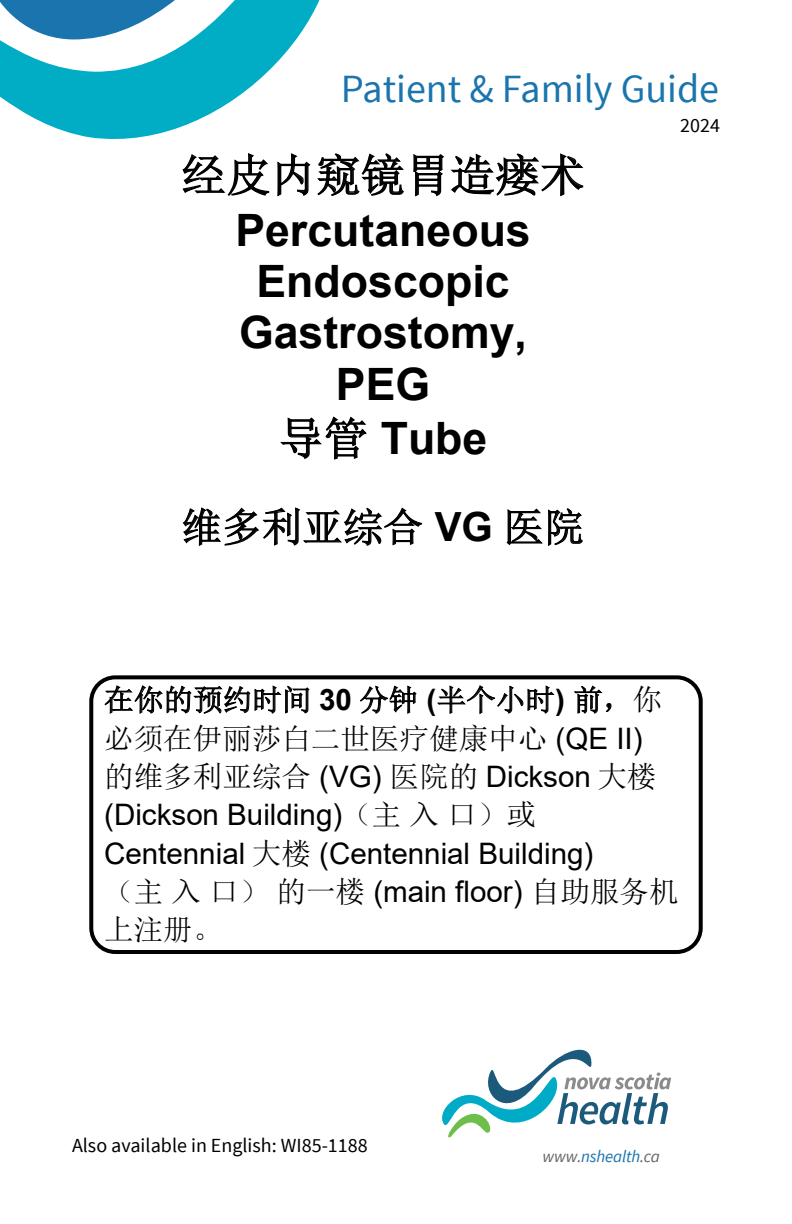
<style>
.page{position:relative;width:792px;height:1224px;background:#fff}
.page>*{position:absolute;margin:0;border:0;box-sizing:border-box;transform-origin:0 0}
.t1{font:700 44.6px/52.8px "Arial";color:#000;text-align:center}
.t2{font:40.2px "Sim Sun";letter-spacing:.005em;color:#000}
.t3{font:40px "Source Sans Pro";color:#1a74ad}
.t4{font:29.6px/38.4px "Arial";color:#000}
.body_text{font:20px "Source Sans Pro";color:#000}
.page{font:20px "Source Sans Pro";color:#000}
.t5{font:italic 17px "Source Sans Pro";letter-spacing:-.01em;color:#1a74ad}
.s1{font-family:"Sim Sun";font-weight:400}
.s2{font-family:"Arial";font-weight:700}
.s3{font-family:"Sim Sun"}
.s4{font-weight:700}
.s5{color:#636466}
</style>
<div class="page">
<div style="left:89px;top:675px;width:614px;height:279px;border:4px solid #000;border-radius:24px"></div>
<svg style="left:0;top:0;width:320px;height:139px"></svg>
<svg style="left:442px;top:1050px;width:229px;height:87px"></svg>
<p class="t3" style="left:341px;top:64px;width:380px">Patient &amp; Family Guide</p>
<p class="t1" style="left:181px;top:149px;width:405px"><span class="s1">经皮内窥镜胃造瘘术<br></span>Percutaneous<br>Endoscopic<br>Gastrostomy,<br>PEG<br><span class="s1">导管</span> Tube</p>
<p class="t2" style="left:181px;top:507px;width:405px">维多利亚综合 <span class="s2">VG</span> 医院</p>
<p class="page" style="left:680px;top:113px;width:41px">2024</p>
<p class="t4" style="left:104px;top:681px;width:576px"><span class="s3">在你的预约时间</span> <span class="s4">30</span> <span class="s3">分钟</span> <span class="s4">(</span><span class="s3">半个小时</span><span class="s4">)</span> <span class="s3">前，你必须在伊丽莎白二世医疗健康中心</span> (QE II)<span class="s3">的维多利亚综合</span> (VG) <span class="s3">医院的</span> Dickson <span class="s3">大楼</span>(Dickson Building)<span class="s3">（主入口）或<br></span>Centennial <span class="s3">大楼</span> (Centennial Building)<br><span class="s3">（主入口）的一楼</span> (main floor) <span class="s3">自助服务机上注册。</span></p>
<p class="body_text" style="left:72px;top:1133px;width:297px">Also available in English: WI85-1188</p>
<p class="t5" style="left:542px;top:1146px;width:119px"><span class="s5">www.</span>nshealth<span class="s5">.ca</span></p>
</div>
